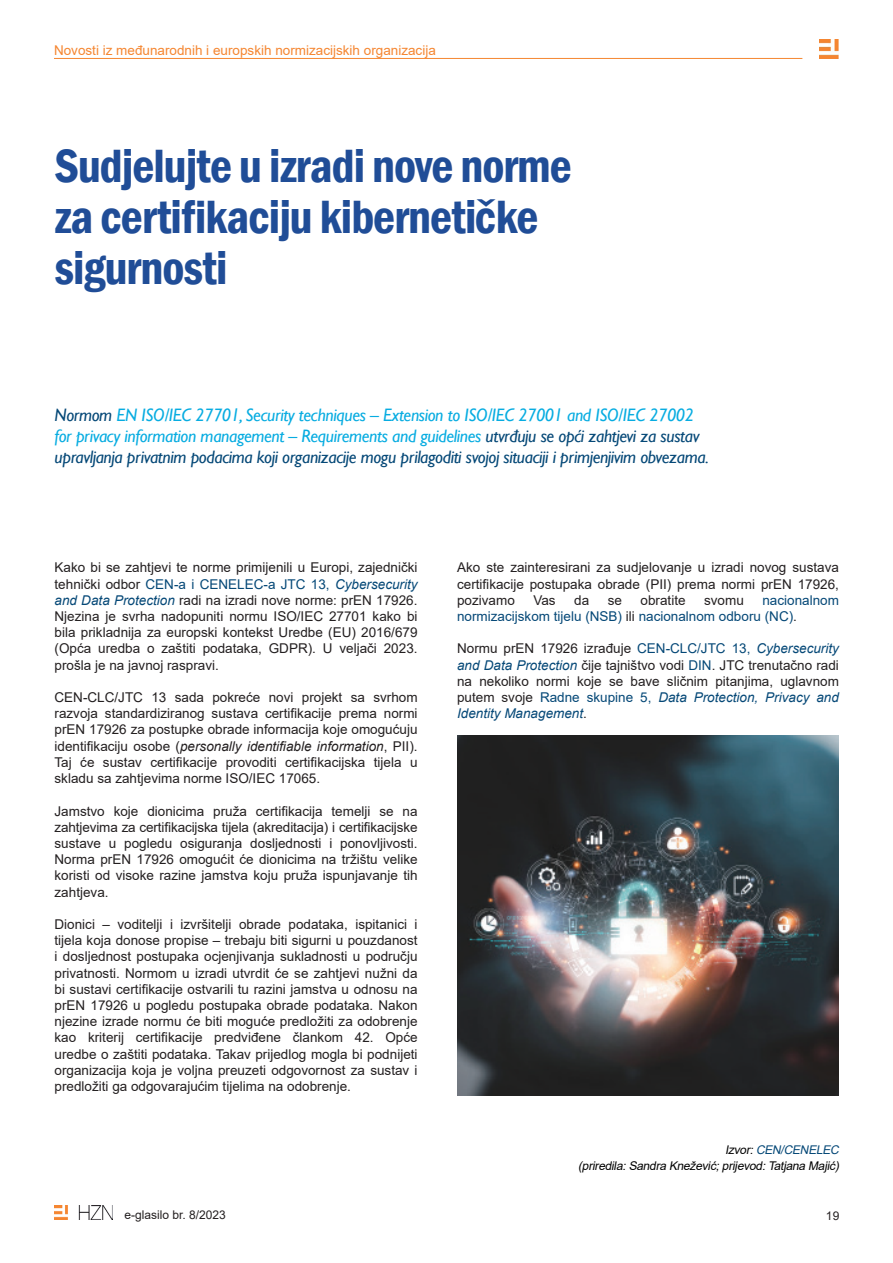
<style>
.page{position:relative;width:893px;height:1263px;background:#fff}
.page>*{position:absolute;margin:0;border:0;box-sizing:border-box;transform-origin:0 0}
.t1{font:600 condensed 48px/51px "Franklin Gothic";letter-spacing:-.02em;color:#204d97}
.t2{font:italic 18px/21px "Gill Sans";letter-spacing:-.02em;color:#054877}
.t3{font:13.5px/16.2px "Arial";color:#231f20;text-align:justify}
.t4{font:13.5px/16.2px "Arial";color:#054877}
.t5{font:13.5px "Arial";color:#f58631}
.t6{font:italic 12px/16.5px "Arial";color:#000;text-align:right}
.t7{font:12px "Arial";color:#231f20}
.s1{color:#07ace1}
.s2{color:#054877}
.s3{font-style:italic;color:#054877}
.s4{font-style:italic}
.s5{color:#231f20}
</style>
<div class="page">
<img style="left:819px;top:40px;width:19px;height:19px">
<img style="left:55px;top:1206px;width:57px;height:13px">
<hr style="left:54px;top:58px;width:748px;height:1px;background:#f58630">
<img style="left:457px;top:735px;width:382px;height:361px">
<p class="t5" style="left:54px;top:40px;width:383px">Novosti iz međunarodnih i europskih normizacijskih organizacija</p>
<h1 class="t1" style="left:54px;top:140px;width:519px">Sudjelujte u izradi nove norme za certifikaciju kibernetičke sigurnosti</h1>
<p class="t2" style="left:55px;top:405px;width:656px">Normom <span class="s1">EN ISO/IEC 27701, Security techniques – Extension to ISO/IEC 27001 and ISO/IEC 27002 for privacy information management – Requirements and guidelines</span> utvrđuju se opći zahtjevi za sustav upravljanja privatnim podacima koji organizacije mogu prilagoditi svojoj situaciji i primjenjivim obvezama.</p>
<p class="t3" style="left:55px;top:559px;width:364px">Kako bi se zahtjevi te norme primijenili u Europi, zajednički tehnički odbor <span class="s2">CEN-a i CENELEC-a JTC 13,</span> <span class="s3">Cybersecurity and Data Protection</span> radi na izradi nove norme: prEN 17926.<br>Njezina je svrha nadopuniti normu ISO/IEC 27701 kako bi bila prikladnija za europski kontekst Uredbe (EU) 2016/679 (Opća uredba o zaštiti podataka, GDPR). U veljači 2023. prošla je na javnoj raspravi.</p>
<p class="t3" style="left:55px;top:689px;width:365px">CEN-CLC/JTC 13 sada pokreće novi projekt sa svrhom razvoja standardiziranog sustava certifikacije prema normi prEN 17926 za postupke obrade informacija koje omogućuju identifikaciju osobe (<span class="s4">personally identifiable information</span>, PII).<br>Taj će sustav certifikacije provoditi certifikacijska tijela u skladu sa zahtjevima norme ISO/IEC 17065.</p>
<p class="t3" style="left:55px;top:802px;width:364px">Jamstvo koje dionicima pruža certifikacija temelji se na zahtjevima za certifikacijska tijela (akreditacija) i certifikacijske sustave u pogledu osiguranja dosljednosti i ponovljivosti.<br>Norma prEN 17926 omogućit će dionicima na tržištu velike koristi od visoke razine jamstva koju pruža ispunjavanje tih zahtjeva.</p>
<p class="t3" style="left:55px;top:916px;width:364px">Dionici – voditelji i izvršitelji obrade podataka, ispitanici i tijela koja donose propise – trebaju biti sigurni u pouzdanost i dosljednost postupaka ocjenjivanja sukladnosti u području privatnosti. Normom u izradi utvrdit će se zahtjevi nužni da bi sustavi certifikacije ostvarili tu razini jamstva u odnosu na prEN 17926 u pogledu postupaka obrade podataka. Nakon njezine izrade normu će biti moguće predložiti za odobrenje kao kriterij certifikacije predviđene člankom 42. Opće uredbe o zaštiti podataka. Takav prijedlog mogla bi podnijeti organizacija koja je voljna preuzeti odgovornost za sustav i predložiti ga odgovarajućim tijelima na odobrenje.</p>
<p class="t3" style="left:457px;top:559px;width:383px">Ako ste zainteresirani za sudjelovanje u izradi novog sustava certifikacije postupaka obrade (PII) prema normi prEN 17926, pozivamo</p>
<p class="t4" style="left:457px;top:592px;width:383px;text-indent:305px">nacionalnom normizacijskom tijelu (NSB) <span class="s5">ili</span> nacionalnom odboru (NC)<span class="s5">.</span></p>
<p class="t3" style="left:457px;top:640px;width:383px">Normu prEN 17926 izrađuje <span class="s2">CEN-CLC/JTC 13,</span> <span class="s3">Cybersecurity and Data Protection</span> čije tajništvo vodi <span class="s2">DIN</span>. JTC trenutačno radi na nekoliko normi koje se bave sličnim pitanjima, uglavnom putem svoje <span class="s2">Radne skupine 5,</span> <span class="s3">Data Protection, Privacy and Identity Management</span>.</p>
<p class="t3" style="left:533px;top:592px;width:24px">Vas</p>
<p class="t3" style="left:574px;top:592px;width:17px">da</p>
<p class="t3" style="left:608px;top:592px;width:16px">se</p>
<p class="t3" style="left:641px;top:592px;width:47px">obratite</p>
<p class="t3" style="left:704px;top:592px;width:41px">svomu</p>
<p class="t6" style="left:578px;top:1141px;width:265px">Izvor:<span class="s2">CEN/CENELEC<br></span>(priredila:Sandra Knežević;prijevod:Tatjana Maj ić)</p>
<p class="t7" style="left:125px;top:1206px;width:103px">e-glasilo br. 8/2023</p>
<p class="t7" style="left:826px;top:1207px;width:15px">19</p>
</div>
